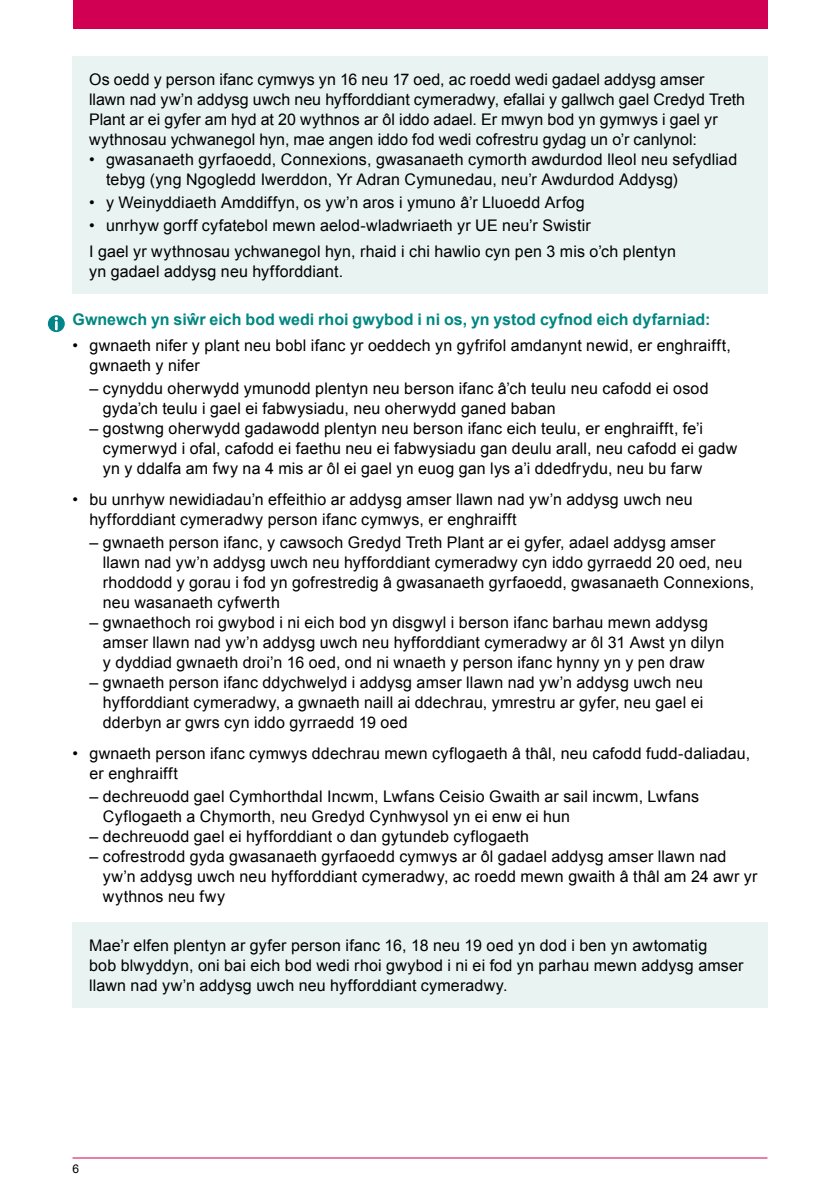
<style>
.page{position:relative;width:840px;height:1191px;background:#fff}
.page>*{position:absolute;margin:0;border:0;box-sizing:border-box;transform-origin:0 0}
.sub_bullet_text{font:16px/20px "Arial";letter-spacing:.01em;color:#000}
.sub_bullet_text_last{font:16px/20px "Arial";letter-spacing:.01em;color:#000}
.Bullet_text_8pt{font:16px/20px "Arial";letter-spacing:.01em;color:#000}
.bodytext_8pt{font:16px/20px "Arial";letter-spacing:.01em;color:#000}
.bodytext_8pt_before{font:16px/20px "Arial";color:#000}
.bodytext_green_8pt{font:700 16px "Arial";color:#008782}
.Bullet_text_8pt_last{font:16px "Arial";letter-spacing:.015em;color:#000}
.Front_page_detail_te{font:12px "Arial";color:#000}
</style>
<div class="page">
<hr style="left:72px;top:1157px;width:695px;height:1px;background:#d10053">
<div style="left:72px;top:57px;width:695px;height:237px;background:#e9f3f1"></div>
<div style="left:73px;top:0;width:694px;height:28px;background:#d10053"></div>
<div style="left:48px;top:315px;width:17px;height:17px;background:#008688;border-radius:50%"></div>
<svg style="left:55px;top:317px;width:3px;height:13px"></svg>
<div style="left:72px;top:922px;width:695px;height:85px;background:#e9f3f1"></div>
<p class="bodytext_8pt_before" style="left:89px;top:70px;width:657px">Os oedd y person ifanc cymwys yn 16 neu 17 oed, ac roedd wedi gadael addysg amser<br>llawn nad yw’n addysg uwch neu hyfforddiant cymeradwy, efallai y gallwch gael Credyd Treth Plant ar ei gyfer am hyd at 20 wythnos ar ôl iddo adael. Er mwyn bod yn gymwys i gael yr wythnosau ychwanegol hyn, mae angen iddo fod wedi cofrestru gydag un o’r canlynol:</p>
<p class="Bullet_text_8pt" style="left:106px;top:150px;width:632px;text-indent:-17px">• gwasanaeth gyrfaoedd, Connexions, gwasanaeth cymorth awdurdod lleol neu sefydliad tebyg (yng Ngogledd Iwerddon, Yr Adran Cymunedau, neu’r Awdurdod Addysg)</p>
<p class="Bullet_text_8pt" style="left:89px;top:193px;width:497px">• y Weinyddiaeth Amddiffyn, os yw’n aros i ymuno â’r Lluoedd Arfog</p>
<p class="Bullet_text_8pt_last" style="left:89px;top:215px;width:503px">• unrhyw gorff cyfatebol mewn aelod-wladwriaeth yr UE neu’r Swistir</p>
<p class="bodytext_8pt" style="left:89px;top:241px;width:588px">I gael yr wythnosau ychwanegol hyn, rhaid i chi hawlio cyn pen 3 mis o’ch plentyn yn gadael addysg neu hyfforddiant.</p>
<p class="bodytext_green_8pt" style="left:72px;top:309px;width:639px">Gwnewch yn siŵr eich bod wedi rhoi gwybod i ni os, yn ystod cyfnod eich dyfarniad:</p>
<p class="Bullet_text_8pt" style="left:89px;top:335px;width:642px;text-indent:-17px">• gwnaeth nifer y plant neu bobl ifanc yr oeddech yn gyfrifol amdanynt newid, er enghraifft, gwnaeth y nifer</p>
<p class="sub_bullet_text" style="left:103px;top:378px;width:607px;text-indent:-13px">– cynyddu oherwydd ymunodd plentyn neu berson ifanc â’ch teulu neu cafodd ei osod gyda’ch teulu i gael ei fabwysiadu, neu oherwydd ganed baban</p>
<p class="sub_bullet_text_last" style="left:103px;top:418px;width:635px;text-indent:-13px">– gostwng oherwydd gadawodd plentyn neu berson ifanc eich teulu, er enghraifft, fe’i cymerwyd i ofal, cafodd ei faethu neu ei fabwysiadu gan deulu arall, neu cafodd ei gadw yn y ddalfa am fwy na 4 mis ar ôl ei gael yn euog gan lys a’i ddedfrydu, neu bu farw</p>
<p class="Bullet_text_8pt" style="left:89px;top:489px;width:604px;text-indent:-17px">• bu unrhyw newidiadau’n effeithio ar addysg amser llawn nad yw’n addysg uwch neu hyfforddiant cymeradwy person ifanc cymwys, er enghraifft</p>
<p class="sub_bullet_text" style="left:103px;top:532px;width:652px;text-indent:-13px">– gwnaeth person ifanc, y cawsoch Gredyd Treth Plant ar ei gyfer, adael addysg amser llawn nad yw’n addysg uwch neu hyfforddiant cymeradwy cyn iddo gyrraedd 20 oed, neu rhoddodd y gorau i fod yn gofrestredig â gwasanaeth gyrfaoedd, gwasanaeth Connexions, neu wasanaeth cyfwerth</p>
<p class="sub_bullet_text" style="left:103px;top:612px;width:622px;text-indent:-13px">– gwnaethoch roi gwybod i ni eich bod yn disgwyl i berson ifanc barhau mewn addysg amser llawn nad yw’n addysg uwch neu hyfforddiant cymeradwy ar ôl 31 Awst yn dilyn y dyddiad gwnaeth droi’n 16 oed, ond ni wnaeth y person ifanc hynny yn y pen draw</p>
<p class="sub_bullet_text_last" style="left:103px;top:672px;width:601px;text-align:justify;text-indent:-13px">– gwnaeth person ifanc ddychwelyd i addysg amser llawn nad yw’n addysg uwch neu hyfforddiant cymeradwy, a gwnaeth naill ai ddechrau, ymrestru ar gyfer, neu gael ei dderbyn ar gwrs cyn iddo gyrraedd 19 oed</p>
<p class="Bullet_text_8pt" style="left:89px;top:744px;width:662px;text-indent:-17px">• gwnaeth person ifanc cymwys ddechrau mewn cyflogaeth â thâl, neu cafodd fudd-daliadau, er enghraifft</p>
<p class="sub_bullet_text" style="left:103px;top:786px;width:597px;text-indent:-13px">– dechreuodd gael Cymhorthdal Incwm, Lwfans Ceisio Gwaith ar sail incwm, Lwfans<br>Cyflogaeth a Chymorth, neu Gredyd Cynhwysol yn ei enw ei hun</p>
<p class="sub_bullet_text" style="left:89px;top:826px;width:441px">– dechreuodd gael ei hyfforddiant o dan gytundeb cyflogaeth</p>
<p class="sub_bullet_text_last" style="left:103px;top:846px;width:655px;text-indent:-13px">– cofrestrodd gyda gwasanaeth gyrfaoedd cymwys ar ôl gadael addysg amser llawn nad yw’n addysg uwch neu hyfforddiant cymeradwy, ac roedd mewn gwaith â thâl am 24 awr yr wythnos neu fwy</p>
<p class="bodytext_8pt" style="left:89px;top:935px;width:655px">Mae’r elfen plentyn ar gyfer person ifanc 16, 18 neu 19 oed yn dod i ben yn awtomatig<br>bob blwyddyn, oni bai eich bod wedi rhoi gwybod i ni ei fod yn parhau mewn addysg amser llawn nad yw’n addysg uwch neu hyfforddiant cymeradwy.</p>
<p class="Front_page_detail_te" style="left:72px;top:1160px;width:8px">6</p>
</div>
